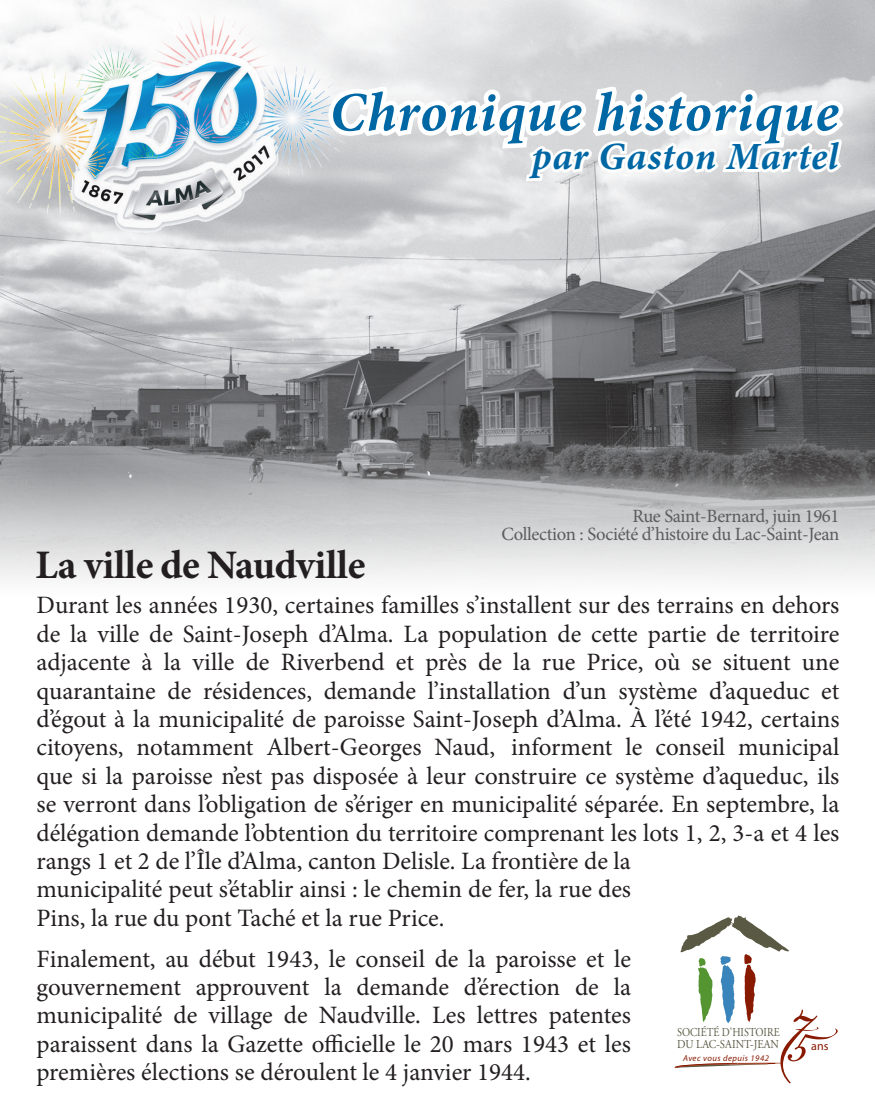
<style>
.page{position:relative;width:875px;height:1119px;background:#fff}
.page>*{position:absolute;margin:0;border:0;box-sizing:border-box;transform-origin:0 0}
.t1{font:100.25px "Champignon Alt Swash";color:#891a02}
.t2{font:80.25px "Champignon Alt Swash";color:#891a02}
.t3{font:italic 700 55.5px "Minion Pro";letter-spacing:.02em;color:#0067a5}
.t4{font:700 40.5px "Minion Pro";letter-spacing:-.01em;color:#231f20}
.t5{font:italic 700 38.5px "Minion Pro";letter-spacing:.02em;color:#0067a5}
.t6{font:25px/28.5px "Minion Pro";color:#231f20}
.t7{font:18.75px/17.5px "Minion Pro";letter-spacing:-.02em;color:#5c5c5f;text-align:right}
.t8{font:12px/11.8px "Adobe Garamond";color:#5a5944;scale:.85 1}
.t9{font:12px "Myriad Pro";color:#891a02}
.t10{font:italic 8.5px "Myriad Pro";letter-spacing:.05em;color:#891a02}
</style>
<div class="page">
<img style="left:0;top:0;width:874px;height:580px">
<svg style="left:675px;top:1062px;width:107px;height:5px"></svg>
<svg style="left:680px;top:915px;width:138px;height:115px"></svg>
<img style="left:0;top:7px;width:207px;height:232px">
<svg style="left:207px;top:0;width:667px;height:303px;background:#cacdd0"></svg>
<svg style="left:324px;top:82px;width:525px;height:102px"></svg>
<h3 class="t3" style="left:329px;top:73px;width:510px">Chronique historique</h3>
<h3 class="t5" style="left:531px;top:129px;width:308px">par Gaston Martel</h3>
<h3 class="t4" style="left:35px;top:536px;width:331px">La ville de Naudville</h3>
<p class="t7" style="left:501px;top:507px;width:340px">Rue Saint-Bernard, juin 1961<br>Collection : Société d’histoire du Lac-Saint-Jean</p>
<p class="t6" style="left:36px;top:591px;width:804px">Durant les années 1930, certaines familles s’installent sur des terrains en dehors de la ville de Saint-Joseph d’Alma. La population de cette partie de territoire adjacente à la ville de Riverbend et près de la rue Price, où se situent une quarantaine de résidences, demande l’installation d’un système d’aqueduc et d’égout à la municipalité de paroisse Saint-Joseph d’Alma. À l’été 1942, certains citoyens, notamment Albert-Georges Naud, informent le conseil municipal que si la paroisse n’est pas disposée à leur construire ce système d’aqueduc, ils se verront dans l’obligation de s’ériger en municipalité séparée. En septembre, la délégation demande l’obtention du territoire comprenant les lots 1, 2, 3-a et 4 les rangs 1 et 2 de l’Île d’Alma, canton Delisle. La frontière de la<br>municipalité peut s’établir ainsi : le chemin de fer, la rue des<br>Pins, la rue du pont Taché et la rue Price.</p>
<p class="t6" style="left:36px;top:944px;width:596px;text-align:justify">Finalement, au début 1943, le conseil de la paroisse et le gouvernement approuvent la demande d’érection de la municipalité de village de Naudville. Les lettres patentes paraissent dans la Gazette officielle le 20 mars 1943 et les premières élections se déroulent le 4 janvier 1944.</p>
<h1 class="t1" style="left:776px;top:943px;width:46px">7</h1>
<p class="t8" style="left:677px;top:1026px;width:122px">SOCIÉTÉ D’HISTOIRE<br>DU LAC-SAINT-JEAN</p>
<h2 class="t2" style="left:785px;top:985px;width:56px">5</h2>
<p class="t9" style="left:811px;top:1038px;width:19px">ans</p>
<p class="t10" style="left:683px;top:1052px;width:87px">Avec vous depuis 1942</p>
</div>
